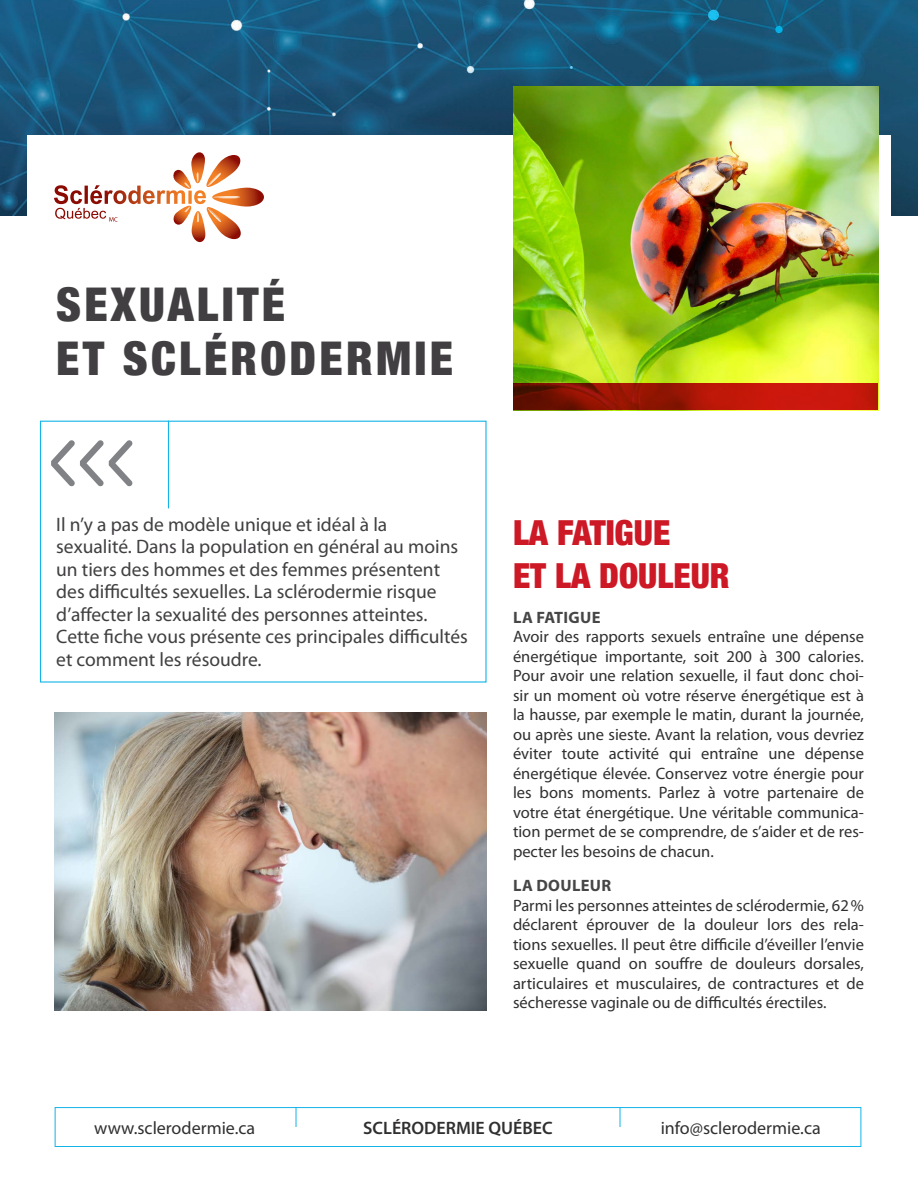
<style>
.page{position:relative;width:918px;height:1188px;background:#fff}
.page>*{position:absolute;margin:0;border:0;box-sizing:border-box;transform-origin:0 0}
.Fiche_Titre{font:900 condensed 46.5px/54px "Helvetica Neue";letter-spacing:.07em;color:#413f41}
.s-titre-Section{font:900 condensed 34.5px/43.5px "Helvetica Neue";color:#cd1825}
.intro_box{font:19.5px/22.5px "Myriad Pro";color:#413f41}
.contenu{font:18px "Myriad Pro";color:#312f30}
.contenu-2{font:600 18px "Myriad Pro";color:#312f30}
.contenu-3{font:16.5px/19.5px "Myriad Pro";color:#312f30;text-align:justify}
.s-titre_1{font:700 16.5px "Myriad Pro";letter-spacing:.02em;color:#474647}
</style>
<div class="page">
<img style="left:0;top:0;width:918px;height:216px">
<svg style="left:27px;top:66px;width:864px;height:69px;background:#1a5376"></svg>
<svg style="left:810px;top:0;width:108px;height:108px;background:#18597c"></svg>
<div style="left:27px;top:135px;width:864px;height:710px;background:#fff"></div>
<img style="left:514px;top:86px;width:364px;height:297px">
<div style="left:40px;top:421px;width:447px;height:262px;border:1px solid #13b4e8"></div>
<hr style="left:168px;top:421px;width:1px;height:87px;background:#13b4e8">
<div style="left:55px;top:1107px;width:806px;height:40px;border:1px solid #13b4e8"></div>
<svg style="left:296px;top:1107px;width:1px;height:20px"></svg>
<svg style="left:620px;top:1107px;width:1px;height:20px"></svg>
<img style="left:55px;top:713px;width:432px;height:298px">
<svg style="left:513px;top:383px;width:365px;height:27px;background:#a41506"></svg>
<svg style="left:51px;top:440px;width:82px;height:47px"></svg>
<svg style="left:54px;top:152px;width:210px;height:90px"></svg>
<p class="Fiche_Titre" style="left:56px;top:275px;width:398px">SEXUALITÉ<br>ET SCLÉRODERMIE</p>
<p class="intro_box" style="left:56px;top:513px;width:413px">Il n’y a pas de modèle unique et idéal à la<br>sexualité. Dans la population en général au moins un tiers des hommes et des femmes présentent des difficultés sexuelles. La sclérodermie risque d’affecter la sexualité des personnes atteintes.<br>Cette fiche vous présente ces principales difficultés et comment les résoudre.</p>
<p class="s-titre-Section" style="left:513px;top:509px;width:218px">LA FATIGUE<br>ET LA DOULEUR</p>
<p class="s-titre_1" style="left:513px;top:606px;width:89px">LA FATIGUE</p>
<p class="contenu-3" style="left:513px;top:627px;width:353px">Avoir des rapports sexuels entraîne une dépense énergétique importante, soit 200 à 300 calories.<br>Pour avoir une relation sexuelle, il faut donc choi&shy;sir un moment où votre réserve énergétique est à la hausse, par exemple le matin, durant la journée, ou après une sieste. Avant la relation, vous devriez éviter toute activité qui entraîne une dépense énergétique élevée. Conservez votre énergie pour les bons moments. Parlez à votre partenaire de votre état énergétique. Une véritable communica&shy;tion permet de se comprendre, de s’aider et de res&shy;pecter les besoins de chacun.</p>
<p class="s-titre_1" style="left:513px;top:875px;width:100px">LA DOULEUR</p>
<p class="contenu-3" style="left:513px;top:895px;width:353px">Parmi les personnes atteintes de sclérodermie, 62% déclarent éprouver de la douleur lors des rela&shy;tions sexuelles. Il peut être difficile d’éveiller l’envie sexuelle quand on souffre de douleurs dorsales, articulaires et musculaires, de contractures et de sécheresse vaginale ou de difficultés érectiles.</p>
<p class="contenu" style="left:94px;top:1117px;width:162px">www.sclerodermie.ca</p>
<p class="contenu-2" style="left:363px;top:1116px;width:191px">SCLÉRODERMIE QUÉBEC</p>
<p class="contenu" style="left:661px;top:1117px;width:162px">info@sclerodermie.ca</p>
</div>
